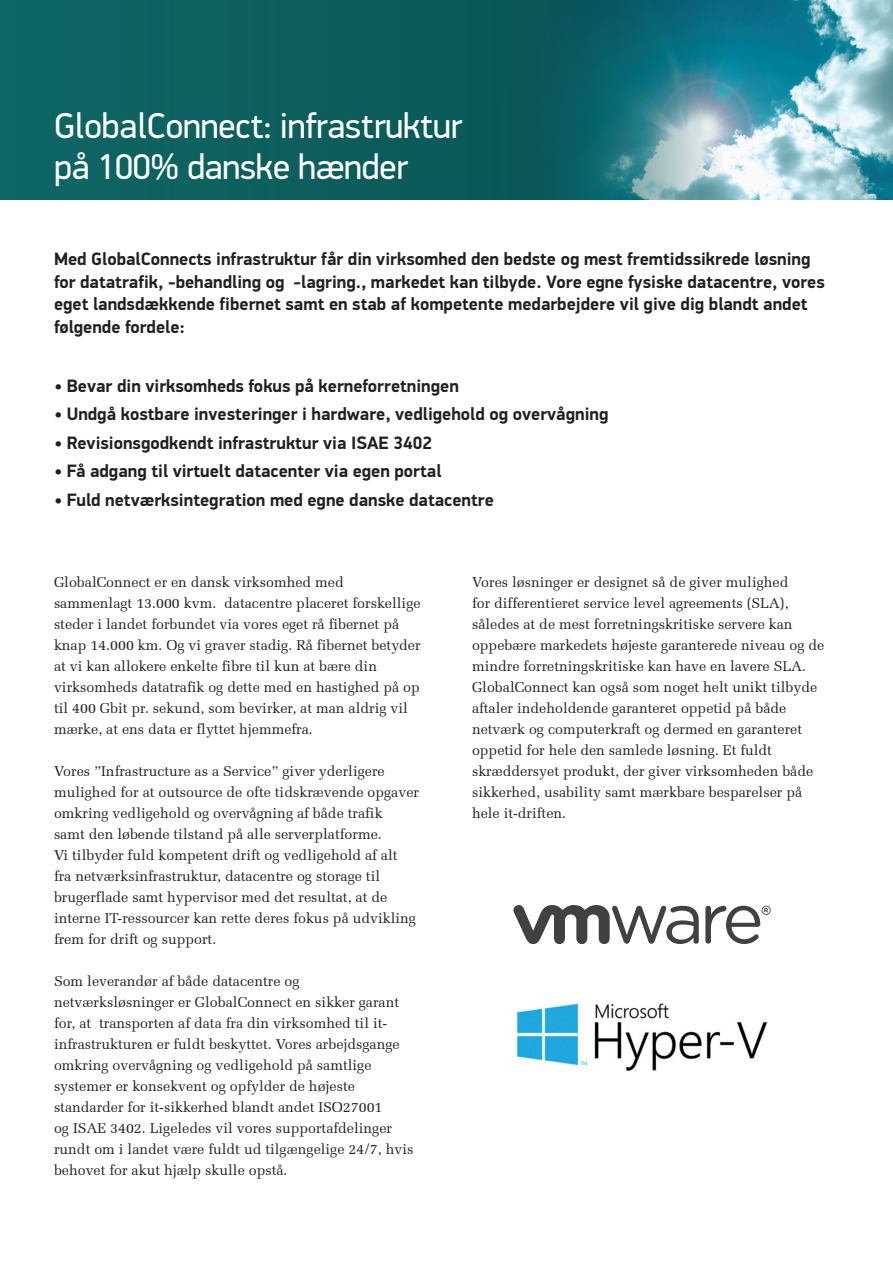
<style>
.page{position:relative;width:893px;height:1263px;background:#fff}
.page>*{position:absolute;margin:0;border:0;box-sizing:border-box;transform-origin:0 0}
.t1{font:36px "PF Din Display Pro";letter-spacing:-.01em;color:#fff}
.t2{font:700 18px/22.5px "PF Din Display Pro";color:#231f20}
.t3{font:14.25px/21px "Melior";color:#231f20}
</style>
<div class="page">
<div style="left:0;top:0;width:893px;height:199px;background:#0d5f5d"></div>
<img style="left:551px;top:0;width:342px;height:199px">
<svg style="left:513px;top:905px;width:186px;height:39px"></svg>
<svg style="left:705px;top:906px;width:66px;height:38px"></svg>
<img style="left:517px;top:1003px;width:251px;height:68px">
<p class="t1" style="left:54px;top:105px;width:410px">GlobalConnect: infrastruktur</p>
<p class="t1" style="left:54px;top:145px;width:356px">på 100% danske hænder</p>
<p class="t2" style="left:54px;top:249px;width:772px">Med GlobalConnects infrastruktur får din virksomhed den bedste og mest fremtidssikrede løsning for datatrafik, -behandling og -lagring., markedet kan tilbyde. Vore egne fysiske datacentre, vores eget landsdækkende fibernet samt en stab af kompetente medarbejdere vil give dig blandt andet følgende fordele:</p>
<p class="t2" style="left:54px;top:375px;width:406px">• Bevar din virksomheds fokus på kerneforretningen</p>
<p class="t2" style="left:54px;top:403px;width:556px">• Undgå kostbare investeringer i hardware, vedligehold og overvågning</p>
<p class="t2" style="left:54px;top:432px;width:380px">• Revisionsgodkendt infrastruktur via ISAE 3402</p>
<p class="t2" style="left:54px;top:460px;width:389px">• Få adgang til virtuelt datacenter via egen portal</p>
<p class="t2" style="left:54px;top:489px;width:441px">• Fuld netværksintegration med egne danske datacentre</p>
<p class="t3" style="left:54px;top:571px;width:368px">GlobalConnect er en dansk virksomhed med sammenlagt 13.000 kvm. datacentre placeret forskellige steder i landet forbundet via vores eget rå fibernet på knap 14.000 km. Og vi graver stadig. Rå fibernet betyder at vi kan allokere enkelte fibre til kun at bære din virksomheds datatrafik og dette med en hastighed på op til 400 Gbit pr. sekund, som bevirker, at man aldrig vil mærke, at ens data er flyttet hjemmefra.</p>
<p class="t3" style="left:54px;top:760px;width:366px">Vores ”Infrastructure as a Service” giver yderligere mulighed for at outsource de ofte tidskrævende opgaver omkring vedligehold og overvågning af både trafik<br>samt den løbende tilstand på alle serverplatforme.<br>Vi tilbyder fuld kompetent drift og vedligehold af alt<br>fra netværksinfrastruktur, datacentre og storage til brugerflade samt hypervisor med det resultat, at de interne IT-ressourcer kan rette deres fokus på udvikling frem for drift og support.</p>
<p class="t3" style="left:54px;top:970px;width:361px">Som leverandør af både datacentre og netværksløsninger er GlobalConnect en sikker garant for, at transporten af data fra din virksomhed til it&shy;infrastrukturen er fuldt beskyttet. Vores arbejdsgange omkring overvågning og vedligehold på samtlige systemer er konsekvent og opfylder de højeste standarder for it-sikkerhed blandt andet ISO27001<br>og ISAE 3402. Ligeledes vil vores supportafdelinger rundt om i landet være fuldt ud tilgængelige 24/7, hvis behovet for akut hjælp skulle opstå.</p>
<p class="t3" style="left:472px;top:571px;width:354px">Vores løsninger er designet så de giver mulighed<br>for differentieret service level agreements (SLA), således at de mest forretningskritiske servere kan oppebære markedets højeste garanterede niveau og de mindre forretningskritiske kan have en lavere SLA.<br>GlobalConnect kan også som noget helt unikt tilbyde aftaler indeholdende garanteret oppetid på både netværk og computerkraft og dermed en garanteret oppetid for hele den samlede løsning. Et fuldt skræddersyet produkt, der giver virksomheden både sikkerhed, usability samt mærkbare besparelser på</p>
<p class="t3" style="left:472px;top:802px;width:96px">hele it-driften.</p>
</div>
